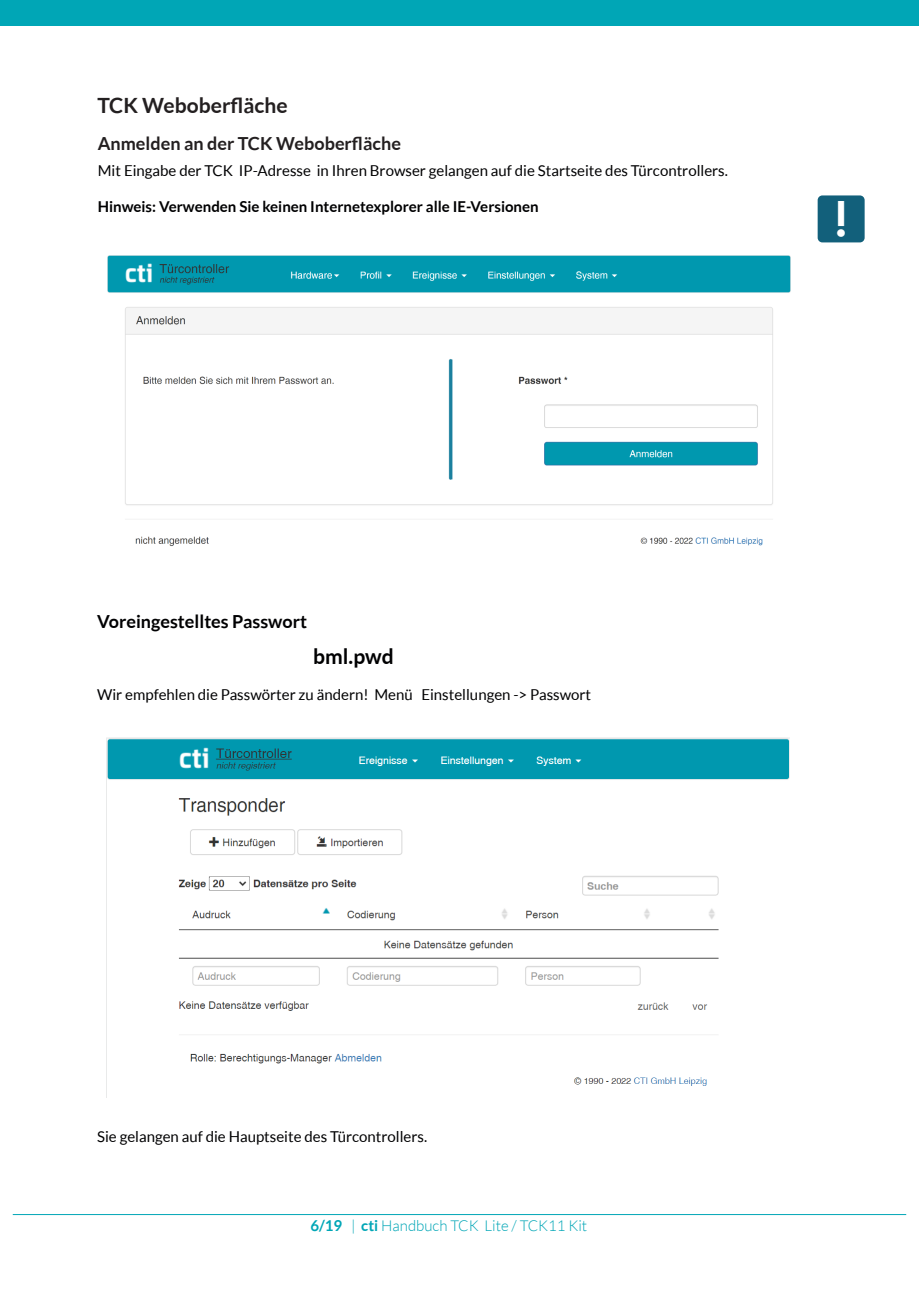
<style>
.page{position:relative;width:919px;height:1289px;background:#fff}
.page>*{position:absolute;margin:0;border:0;box-sizing:border-box;transform-origin:0 0}
.t1{font:700 48.75px "Lato";color:#fff}
.t2{font:700 21px "Lato";color:#231f20}
.t3{font:700 21px "Lato";color:#000002}
.t4{font:700 18px "Lato";color:#231f20}
.t5{font:700 18px "Lato";color:#000002}
.t6{font:15px "Lato";color:#000002}
.t7{font:700 15px "Lato";color:#000002}
.t8{font:300 15px "Lato";color:#00a6b6}
.s1{font-weight:700}
</style>
<div class="page">
<div style="left:0;top:0;width:918px;height:26px;background:#00a6b6"></div>
<div style="left:817px;top:195px;width:47px;height:47px;background:#12607b;border-radius:5px"></div>
<img style="left:106px;top:737px;width:683px;height:360px">
<img style="left:107px;top:255px;width:683px;height:291px">
<hr style="left:13px;top:1214px;width:893px;height:1px;background:#00a6b6">
<h2 class="t2" style="left:98px;top:96px;width:192px">TCK Weboberfläche</h2>
<p class="t4" style="left:98px;top:135px;width:305px">Anmelden an der TCK Weboberfläche</p>
<p class="t6" style="left:98px;top:164px;width:631px">Mit Eingabe der TCK IP-Adresse in Ihren Browser gelangen auf die Startseite des Türcontrollers.</p>
<p class="t7" style="left:98px;top:200px;width:442px">Hinweis: Verwenden Sie keinen Internetexplorer alle IE-Versionen</p>
<h1 class="t1" style="left:847px;top:240px;width:15px;rotate:-180deg">i</h1>
<p class="t5" style="left:97px;top:613px;width:211px">Voreingestelltes Passwort</p>
<h2 class="t3" style="left:313px;top:647px;width:82px">bml.pwd</h2>
<p class="t6" style="left:97px;top:688px;width:495px">Wir empfehlen die Passwörter zu ändern! Menü Einstellungen -&gt; Passwort</p>
<p class="t6" style="left:97px;top:1129px;width:331px">Sie gelangen auf die Hauptseite des Türcontrollers.</p>
<p class="t8" style="left:310px;top:1219px;width:278px"><span class="s1">6/19</span> | <span class="s1">cti</span> Handbuch TCK Lite / TCK11 Kit</p>
</div>
